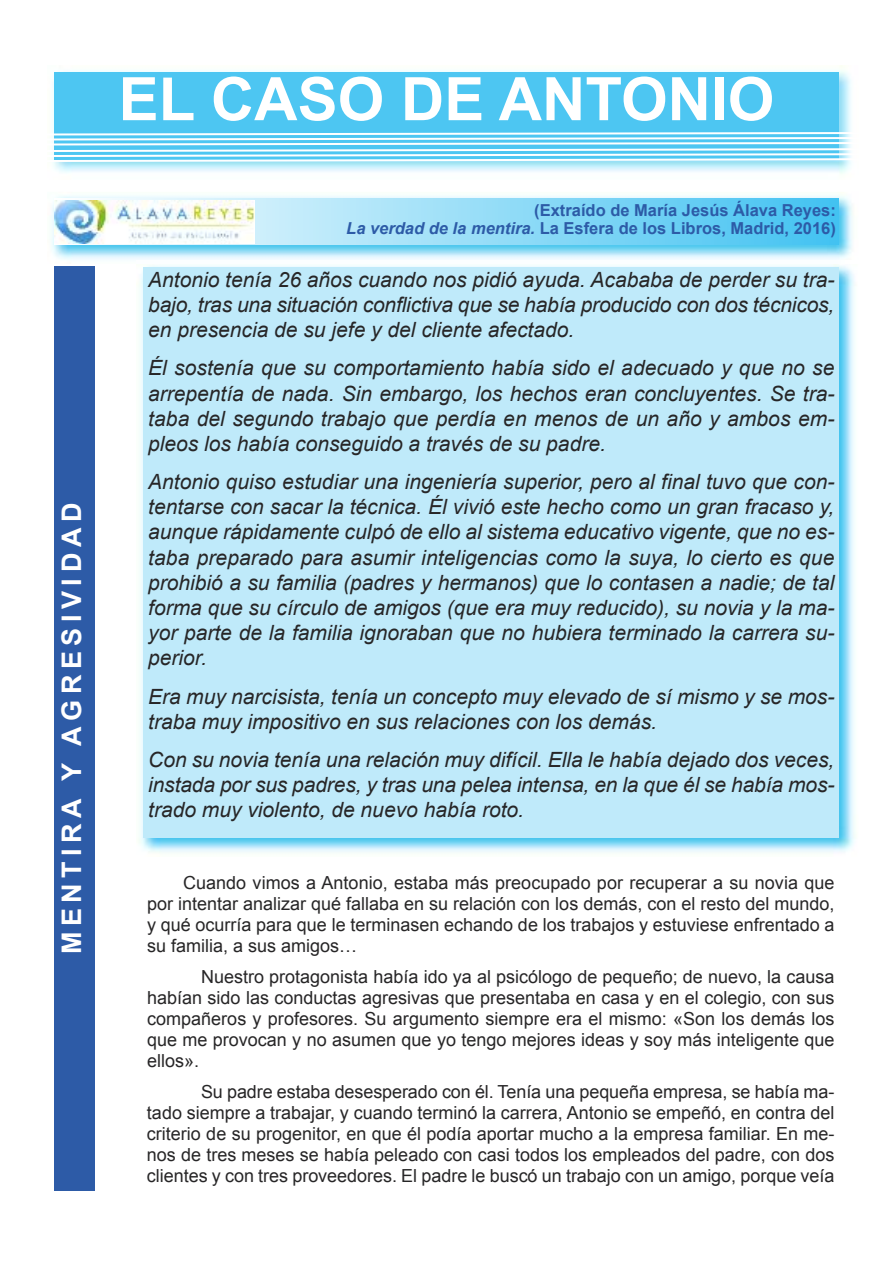
<style>
.page{position:relative;width:893px;height:1263px;background:#fff}
.page>*{position:absolute;margin:0;border:0;box-sizing:border-box;transform-origin:0 0}
.t1{font:700 60px "Arial";color:#fff}
.t2{font:700 27px "Arial";letter-spacing:.205em;color:#fff}
.t3{font:italic 21px/25.2px "Arial";color:#272627;text-align:justify}
.t4{font:18px/21px "Arial";color:#272627;text-align:justify}
.t5{font:700 16.5px/18px "Arial";color:#2d5ba7;text-align:right}
.s1{font-style:italic}
</style>
<div class="page">
<img style="left:139px;top:265px;width:716px;height:588px">
<div style="left:144px;top:267px;width:695px;height:570px;background:#bfeafa"></div>
<img style="left:51px;top:195px;width:802px;height:65px">
<div style="left:54px;top:198px;width:785px;height:47px;background:linear-gradient(to right,#fffef2,#41c3f7)"></div>
<img style="left:52px;top:65px;width:799px;height:109px">
<div style="left:54px;top:72px;width:785px;height:88px;background:#4dc6f2"></div>
<div style="left:54px;top:266px;width:40px;height:925px;background:#2d5ba7"></div>
<svg style="left:52px;top:131px;width:799px;height:32px"></svg>
<img style="left:54px;top:201px;width:200px;height:43px">
<p class="t2" style="left:57px;top:954px;width:453px;rotate:-90deg">MENTIRA Y AGRESIVIDAD</p>
<h1 class="t1" style="left:119px;top:66px;width:657px">EL CASO DE ANTONIO</h1>
<p class="t5" style="left:346px;top:201px;width:491px">(Extraído de María Jesús Álava Reyes:<br><span class="s1">La verdad de la mentira.</span> La Esfera de los Libros, Madrid, 2016)</p>
<p class="t3" style="left:148px;top:267px;width:688px">Antonio tenía 26 años cuando nos pidió ayuda. Acababa de perder su tra&shy;bajo, tras una situación conflictiva que se había producido con dos técnicos, en presencia de su jefe y del cliente afectado.</p>
<p class="t3" style="left:148px;top:355px;width:688px">Él sostenía que su comportamiento había sido el adecuado y que no se arrepentía de nada. Sin embargo, los hechos eran concluyentes. Se tra&shy;taba del segundo trabajo que perdía en menos de un año y ambos em&shy;pleos los había conseguido a través de su padre.</p>
<p class="t3" style="left:148px;top:469px;width:688px">Antonio quiso estudiar una ingeniería superior, pero al final tuvo que con&shy;tentarse con sacar la técnica. Él vivió este hecho como un gran fracaso y, aunque rápidamente culpó de ello al sistema educativo vigente, que no es&shy;taba preparado para asumir inteligencias como la suya, lo cierto es que prohibió a su familia (padres y hermanos) que lo contasen a nadie; de tal forma que su círculo de amigos (que era muy reducido), su novia y la ma&shy;yor parte de la familia ignoraban que no hubiera terminado la carrera su&shy;perior.</p>
<p class="t3" style="left:148px;top:684px;width:686px">Era muy narcisista, tenía un concepto muy elevado de sí mismo y se mos&shy;traba muy impositivo en sus relaciones con los demás.</p>
<p class="t3" style="left:148px;top:747px;width:688px">Con su novia tenía una relación muy difícil. Ella le había dejado dos veces, instada por sus padres, y tras una pelea intensa, en la que él se había mos&shy;trado muy violento, de nuevo había roto.</p>
<p class="t4" style="left:147px;top:872px;width:689px;text-indent:36px">Cuando vimos a Antonio, estaba más preocupado por recuperar a su novia que por intentar analizar qué fallaba en su relación con los demás, con el resto del mundo, y qué ocurría para que le terminasen echando de los trabajos y estuviese enfrentado a su familia, a sus amigos…</p>
<p class="t4" style="left:147px;top:966px;width:689px;text-indent:54px">Nuestro protagonista había ido ya al psicólogo de pequeño; de nuevo, la causa habían sido las conductas agresivas que presentaba en casa y en el colegio, con sus compañeros y profesores. Su argumento siempre era el mismo: «Son los demás los que me provocan y no asumen que yo tengo mejores ideas y soy más inteligente que ellos».</p>
<p class="t4" style="left:147px;top:1081px;width:689px;text-indent:54px">Su padre estaba desesperado con él. Tenía una pequeña empresa, se había ma&shy;tado siempre a trabajar, y cuando terminó la carrera, Antonio se empeñó, en contra del criterio de su progenitor, en que él podía aportar mucho a la empresa familiar. En me&shy;nos de tres meses se había peleado con casi todos los empleados del padre, con dos clientes y con tres proveedores. El padre le buscó un trabajo con un amigo, porque veía</p>
</div>
